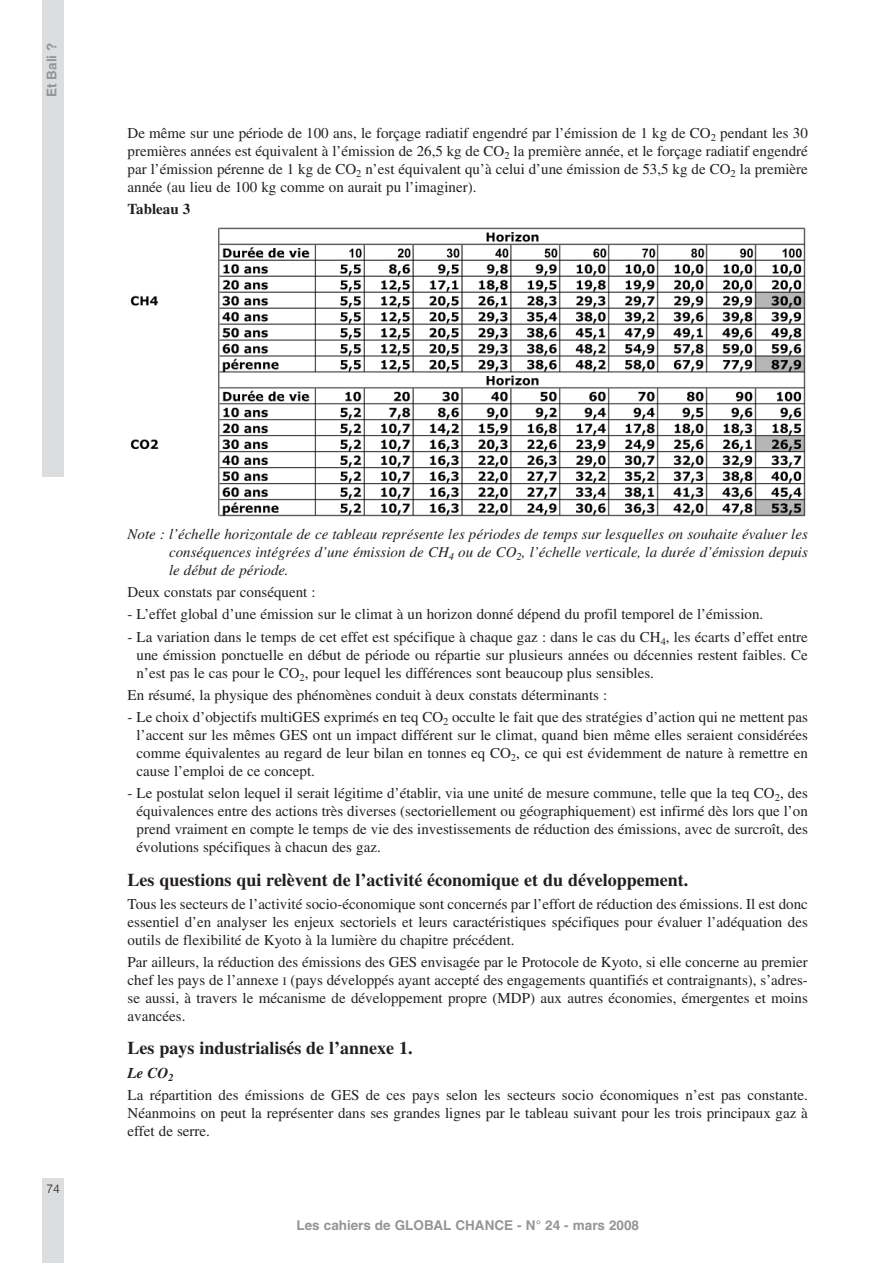
<style>
.page{position:relative;width:893px;height:1263px;background:#fff}
.page>*{position:absolute;margin:0;border:0;box-sizing:border-box;transform-origin:0 0}
.t1{font:700 18px "Times";color:#231f20}
.t2{font:15px/18px "Times";color:#231f20;text-align:justify}
.t3{font:italic 15px/18px "Times";color:#231f20;text-align:justify}
.t4{font:700 15px "Times";color:#231f20}
.t5{font:700 13.5px "Helvetica";color:#939598}
.t6{font:300 12px "Helvetica";color:#231f20}
.s1{font-size:11.25px}
.s2{font-weight:700;font-style:italic}
</style>
<div class="page">
<img style="left:130px;top:228px;width:675px;height:289px">
<div style="left:43px;top:1178px;width:21px;height:85px;background:#dcdddf"></div>
<div style="left:43px;top:0;width:21px;height:476px;background:#dcdddf"></div>
<p class="t5" style="left:47px;top:97px;width:56px;rotate:-90deg">Et Bali ?</p>
<p class="t2" style="left:128px;top:125px;width:682px">De même sur une période de 100 ans, le forçage radiatif engendré par l’émission de 1 kg de CO<sub>2</sub> pendant les 30 premières années est équivalent à l’émission de 26,5 kg de CO<sub>2</sub> la première année, et le forçage radiatif engendré par l’émission pérenne de 1 kg de CO<sub>2</sub> n’est équivalent qu’à celui d’une émission de 53,5 kg de CO<sub>2</sub> la première année (au lieu de 100 kg comme on aurait pu l’imaginer).</p>
<p class="t4" style="left:128px;top:204px;width:64px">Tableau 3</p>
<p class="t6" style="left:46px;top:1182px;width:15px">74</p>
<p class="t3" style="left:169px;top:527px;width:640px;text-indent:-41px">Note : l’échelle horizontale de ce tableau représente les périodes de temps sur lesquelles on souhaite évaluer les conséquences intégrées d’une émission de CH<sub>4</sub> ou de CO<sub>2</sub>, l’échelle verticale, la durée d’émission depuis le début de période.</p>
<p class="t2" style="left:128px;top:585px;width:190px">Deux constats par conséquent :</p>
<p class="t2" style="left:128px;top:607px;width:637px">- L’effet global d’une émission sur le climat à un horizon donné dépend du profil temporel de l’émission.</p>
<p class="t2" style="left:137px;top:629px;width:673px;text-indent:-9px">- La variation dans le temps de cet effet est spécifique à chaque gaz : dans le cas du CH<sub>4</sub>, les écarts d’effet entre une émission ponctuelle en début de période ou répartie sur plusieurs années ou décennies restent faibles. Ce n’est pas le cas pour le CO<sub>2</sub>, pour lequel les différences sont beaucoup plus sensibles.</p>
<p class="t2" style="left:128px;top:687px;width:481px">En résumé, la physique des phénomènes conduit à deux constats déterminants :</p>
<p class="t2" style="left:137px;top:710px;width:673px;text-indent:-9px">- Le choix d’objectifs multiGES exprimés en teq CO<sub>2</sub> occulte le fait que des stratégies d’action qui ne mettent pas l’accent sur les mêmes GES ont un impact différent sur le climat, quand bien même elles seraient considérées comme équivalentes au regard de leur bilan en tonnes eq CO<sub>2</sub>, ce qui est évidemment de nature à remettre en cause l’emploi de ce concept.</p>
<p class="t2" style="left:137px;top:786px;width:673px;text-indent:-9px">- Le postulat selon lequel il serait légitime d’établir, via une unité de mesure commune, telle que la teq CO<sub>2</sub>, des équivalences entre des actions très diverses (sectoriellement ou géographiquement) est infirmé dès lors que l’on prend vraiment en compte le temps de vie des investissements de réduction des émissions, avec de surcroît, des évolutions spécifiques à chacun des gaz.</p>
<p class="t1" style="left:128px;top:873px;width:562px">Les questions qui relèvent de l’activité économique et du développement.</p>
<p class="t2" style="left:128px;top:896px;width:682px">Tous les secteurs de l’activité socio-économique sont concernés par l’effort de réduction des émissions. Il est donc essentiel d’en analyser les enjeux sectoriels et leurs caractéristiques spécifiques pour évaluer l’adéquation des outils de flexibilité de Kyoto à la lumière du chapitre précédent.</p>
<p class="t2" style="left:128px;top:955px;width:682px">Par ailleurs, la réduction des émissions des GES envisagée par le Protocole de Kyoto, si elle concerne au premier chef les pays de l’annexe <span class="s1">I</span> (pays développés ayant accepté des engagements quantifiés et contraignants), s’adres&shy;se aussi, à travers le mécanisme de développement propre (MDP) aux autres économies, émergentes et moins avancées.</p>
<p class="t1" style="left:128px;top:1042px;width:287px">Les pays industrialisés de l’annexe 1.</p>
<p class="t2" style="left:128px;top:1064px;width:682px;line-height:22px"><span class="s2">Le CO</span><sub>2<br></sub>La répartition des émissions de GES de ces pays selon les secteurs socio économiques n’est pas constante.</p>
<p class="t2" style="left:128px;top:1106px;width:682px">Néanmoins on peut la représenter dans ses grandes lignes par le tableau suivant pour les trois principaux gaz à effet de serre.</p>
<p class="t5" style="left:296px;top:1220px;width:344px">Les cahiers de GLOBAL CHANCE - N° 24 - mars 2008</p>
</div>
